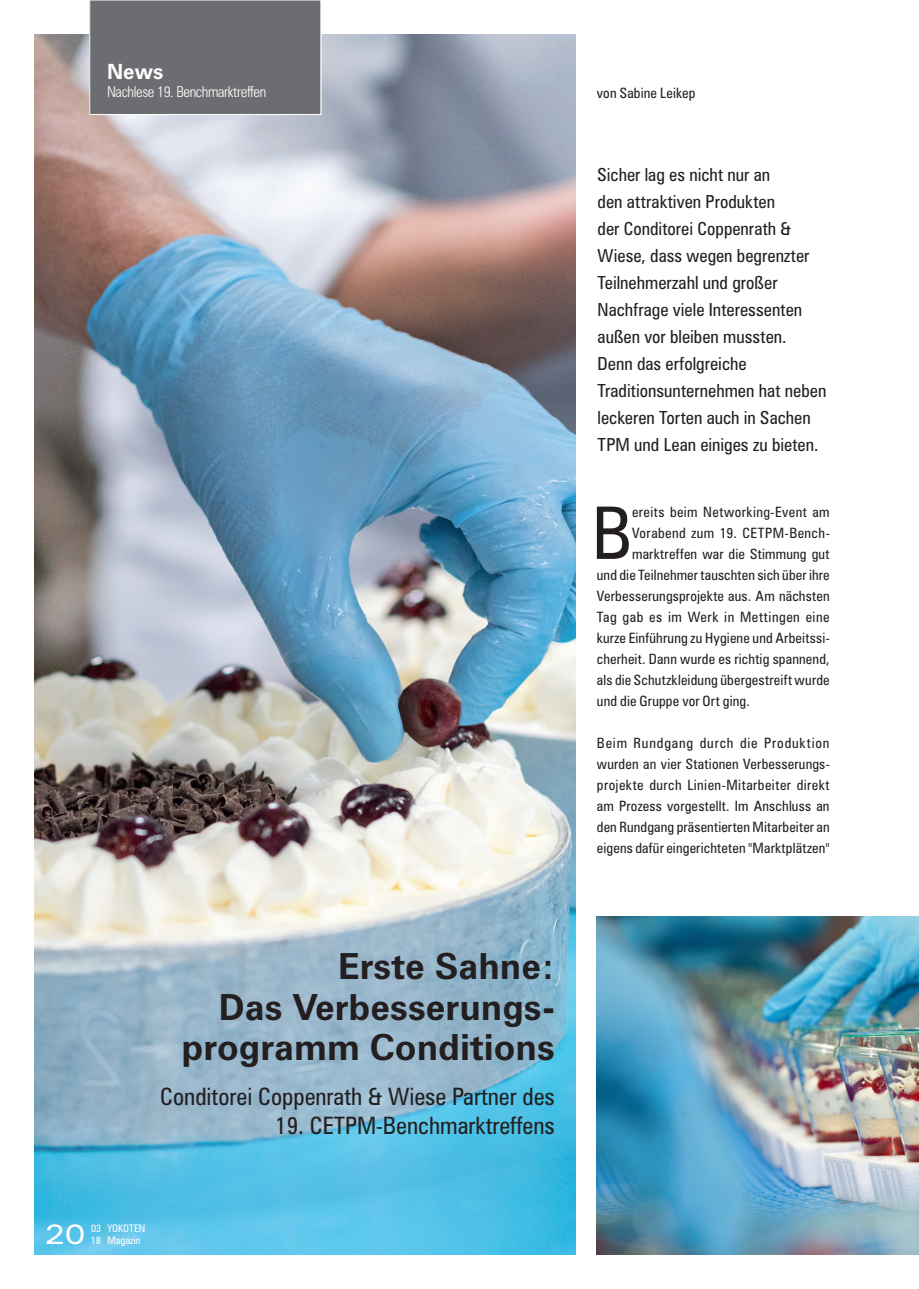
<style>
.page{position:relative;width:919px;height:1289px;background:#fff}
.page>*{position:absolute;margin:0;border:0;box-sizing:border-box;transform-origin:0 0}
.t1{font:condensed 72.6px "Zurich BT";color:#231f20}
.t2{font:700 36px/40.5px "Zurich BT";color:#231f20;text-align:right}
.t3{font:expanded 27.75px "Zurich BT";color:#fff}
.t4{font:condensed 24px "Zurich BT";color:#231f20}
.t5{font:700 21px "Zurich BT";color:#fff}
.t6{font:condensed 18px/27px "Zurich BT";color:#231f20}
.t7{font:300 condensed 15px "Zurich BT";letter-spacing:-.025em;color:#fff}
.t8{font:condensed 14.25px/21px "Zurich BT";letter-spacing:.01em;color:#231f20;text-align:justify}
.t9{font:condensed 14.25px "Zurich BT";letter-spacing:.03em;color:#231f20}
.t10{font:condensed 14.25px "Zurich BT";letter-spacing:.035em;color:#231f20}
.t11{font:condensed 10.5px/12px "Zurich BT";color:#fff}
</style>
<div class="page">
<img style="left:34px;top:34px;width:542px;height:1220px">
<img style="left:597px;top:916px;width:321px;height:338px">
<svg style="left:105px;top:1224px;width:1px;height:20px"></svg>
<div style="left:90px;top:0;width:231px;height:114px;background:#6c6d70"></div>
<div style="left:89px;top:0;width:232px;height:115px;border:1px solid #fff"></div>
<h3 class="t5" style="left:107px;top:59px;width:58px">News</h3>
<p class="t7" style="left:107px;top:83px;width:92px">B elor-Studium</p>
<p class="t7" style="left:107px;top:83px;width:161px">Nachlese 19. Benchmarktreffen</p>
<h2 class="t2" style="left:181px;top:945px;width:375px">Erste Sahne:<br>Das Verbesserungs&shy;programm Conditions</h2>
<h3 class="t4" style="left:160px;top:1081px;width:396px">Conditorei Coppenrath &amp; Wiese Partner des</h3>
<h3 class="t4" style="left:275px;top:1110px;width:281px">19. CETPM-Benchmarktreffens</h3>
<h3 class="t3" style="left:45px;top:1218px;width:42px">20</h3>
<p class="t11" style="left:107px;top:1222px;width:39px">YOKOTEN<br>Magazin</p>
<p class="t11" style="left:91px;top:1222px;width:12px">03</p>
<p class="t11" style="left:91px;top:1234px;width:12px">18</p>
<p class="t8" style="left:597px;top:82px;width:100px">von Sabine Leikep</p>
<p class="t6" style="left:597px;top:161px;width:230px">Sicher lag es nicht nur an<br>den attraktiven Produkten<br>der Conditorei Coppenrath &amp;<br>Wiese, dass wegen begrenzter<br>Teilnehmerzahl und großer<br>Nachfrage viele Interessenten außen vor bleiben mussten.<br>Denn das erfolgreiche<br>Traditionsunternehmen hat neben leckeren Torten auch in Sachen<br>TPM und Lean einiges zu bieten.</p>
<h1 class="t1" style="left:591px;top:489px;width:42px">B</h1>
<p class="t9" style="left:632px;top:503px;width:199px">ereits beim Networking-Event am</p>
<p class="t9" style="left:632px;top:524px;width:199px">Vorabend zum 19. CETPM-Bench-</p>
<p class="t8" style="left:632px;top:543px;width:199px">marktreffen war die Stimmung gut</p>
<p class="t8" style="left:597px;top:564px;width:234px">und die Teilnehmer tauschten sich über ihre</p>
<p class="t8" style="left:597px;top:585px;width:234px">Verbesserungsprojekte aus. Am nächsten</p>
<p class="t10" style="left:597px;top:608px;width:234px">Tag gab es im Werk in Mettingen eine</p>
<p class="t8" style="left:597px;top:627px;width:234px">kurze Einführung zu Hygiene und Arbeitssi-</p>
<p class="t8" style="left:597px;top:648px;width:234px">cherheit. Dann wurde es richtig spannend,</p>
<p class="t8" style="left:597px;top:669px;width:234px">als die Schutzkleidung übergestreift wurde</p>
<p class="t8" style="left:597px;top:690px;width:154px">und die Gruppe vor Ort ging.</p>
<p class="t8" style="left:597px;top:732px;width:234px">Beim Rundgang durch die Produktion wurden an vier Stationen Verbesserungs&shy;projekte durch Linien-Mitarbeiter direkt am Prozess vorgestellt. Im Anschluss an den Rundgang präsentierten Mitarbeiter an eigens dafür eingerichteten "Marktplätzen"</p>
</div>
